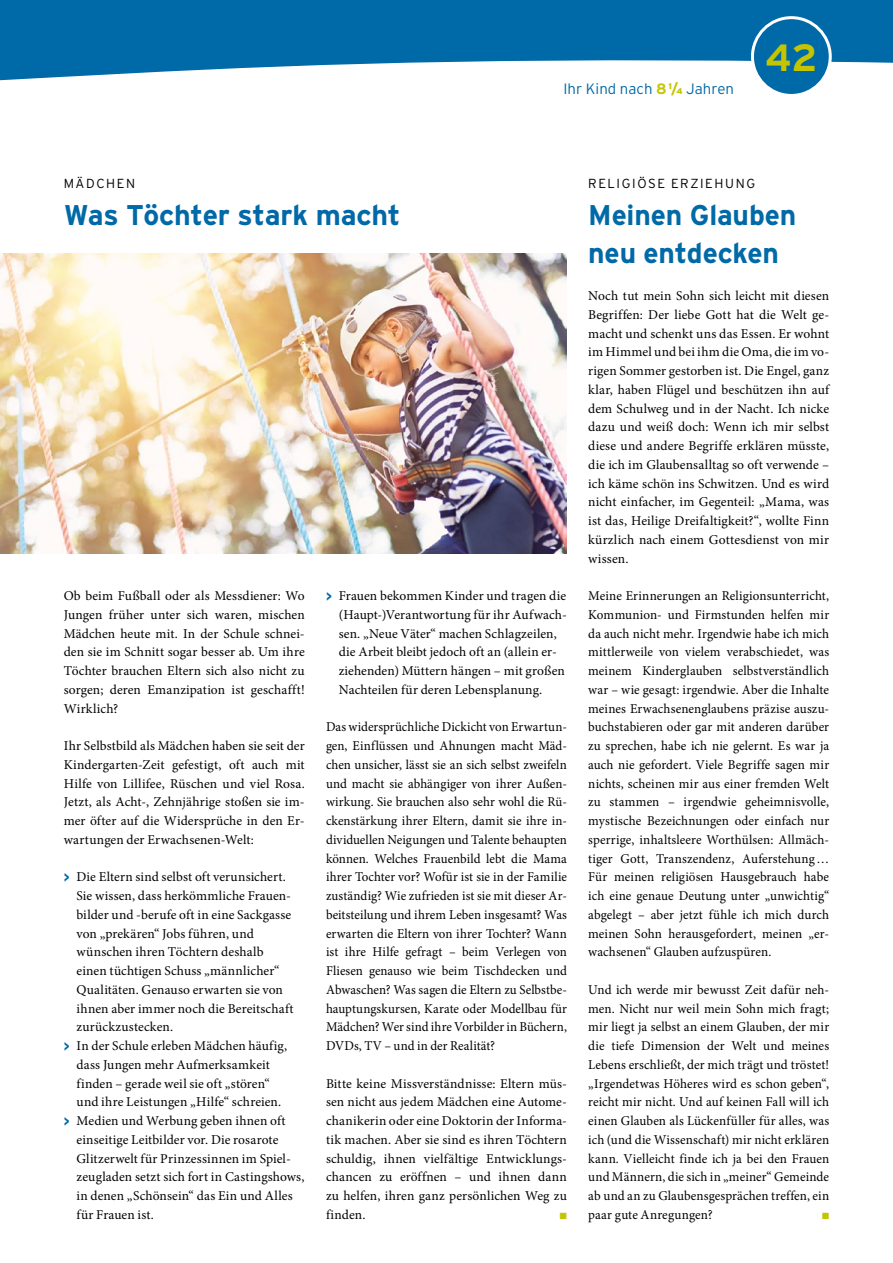
<style>
.page{position:relative;width:893px;height:1263px;background:#fff}
.page>*{position:absolute;margin:0;border:0;box-sizing:border-box;transform-origin:0 0}
.t1{font:700 37.95px "Interstate";color:#c5c400}
.Headline__2015{font:700 28.5px/37.5px "Interstate";letter-spacing:-.005em;color:#0069a7}
.Ihr_Kind_nach{font:300 15px "Interstate";letter-spacing:.005em;color:#0069a7}
.Lauftext__2015{font:13.5px/18.8px "Minion Pro";letter-spacing:.005em;color:#000;text-align:justify}
.Lauftext__2015-2{font:13.5px/18.8px "Minion Pro";letter-spacing:.005em;color:#000;text-align:justify;scale:.96 1}
.Dachzeile__2015{font:300 13.2px "Interstate";letter-spacing:.12em;color:#000}
.Lauftext__2015-3{font:9px "Zapf Dingbats ITC";color:#c5c400}
.s1{font-weight:700;color:#c5c400}
.s2{font-weight:900;font-size:8.25px;color:#c5c400}
.s3{font-family:"Interstate";font-weight:700;color:#0069a7}
</style>
<div class="page">
<svg style="left:0;top:0;width:893px;height:81px;fill:#0069a7"></svg>
<div style="left:752px;top:18px;width:78px;height:77px;background:#0069a7;border-radius:50%"></div>
<div style="left:751px;top:16px;width:81px;height:81px;border:3px solid #fff;border-radius:50%"></div>
<img style="left:0;top:253px;width:567px;height:300px">
<p class="Ihr_Kind_nach" style="left:563px;top:80px;width:172px">Ihr Kind nach <span class="s1">8</span> <sup>1</sup><span class="s1">/</span><span class="s2">4</span> Jahren</p>
<p class="t1" style="left:765px;top:36px;width:54px">42</p>
<p class="Dachzeile__2015" style="left:64px;top:175px;width:73px">MÄDCHEN</p>
<p class="Headline__2015" style="left:64px;top:196px;width:338px">Was Töchter stark macht</p>
<p class="Lauftext__2015" style="left:64px;top:586px;width:242px">Ob beim Fußball oder als Messdiener: Wo Jungen früher unter sich waren, mischen Mädchen heute mit. In der Schule schnei&shy;den sie im Schnitt sogar besser ab. Um ihre Töchter brauchen Eltern sich also nicht zu sorgen; deren Emanzipation ist geschafft!<br>Wirklich?</p>
<p class="Lauftext__2015" style="left:64px;top:736px;width:242px">Ihr Selbstbild als Mädchen haben sie seit der Kindergarten-Zeit gefestigt, oft auch mit Hilfe von Lillifee, Rüschen und viel Rosa.<br>Jetzt, als Acht-, Zehnjährige stoßen sie im&shy;mer öfter auf die Widersprüche in den Er&shy;wartungen der Erwachsenen-Welt:</p>
<p class="Lauftext__2015" style="left:77px;top:868px;width:219px;text-align:left;text-indent:-13px"><span class="s3">&gt;</span> Die Eltern sind selbst oft verunsichert.<br>Sie wissen, dass herkömmliche Frauen&shy;bilder und -berufe oft in eine Sackgasse von „prekären“ Jobs führen, und wünschen ihren Töchtern deshalb einen tüchtigen Schuss „männlicher“ Qualitäten. Genauso erwarten sie von ihnen aber immer noch die Bereitschaft zurückzustecken.</p>
<p class="Lauftext__2015" style="left:64px;top:1036px;width:225px;text-align:center"><span class="s3">&gt;</span> In der Schule erleben Mädchen häufig, dass Jungen mehr Aufmerksamkeit finden – gerade weil sie oft „stören“<br>und ihre Leistungen „Hilfe“ schreien.</p>
<p class="Lauftext__2015" style="left:77px;top:1111px;width:229px;text-align:left;text-indent:-13px"><span class="s3">&gt;</span> Medien und Werbung geben ihnen oft einseitige Leitbilder vor. Die rosarote Glitzerwelt für Prinzessinnen im Spiel&shy;zeugladen setzt sich fort in Castingshows, in denen „Schönsein“ das Ein und Alles für Frauen ist.</p>
<p class="Lauftext__2015" style="left:339px;top:586px;width:230px;text-align:left;text-indent:-13px"><span class="s3">&gt;</span> Frauen bekommen Kinder und tragen die (Haupt-)Verantwortung für ihr Aufwach&shy;sen. „Neue Väter“ machen Schlagzeilen, die Arbeit bleibt jedoch oft an (allein er&shy;ziehenden) Müttern hängen – mit großen Nachteilen für deren Lebensplanung.</p>
<p class="Lauftext__2015-2" style="left:326px;top:718px;width:253px">Das widersprüchliche Dickicht von Erwartun&shy;gen, Einflüssen und Ahnungen macht Mäd&shy;chen unsicher, lässt sie an sich selbst zweifeln und macht sie abhängiger von ihrer Außen&shy;wirkung. Sie brauchen also sehr wohl die Rü&shy;ckenstärkung ihrer Eltern, damit sie ihre in&shy;dividuellen Neigungen und Talente behaupten können. Welches Frauenbild lebt die Mama ihrer Tochter vor? Wofür ist sie in der Familie zuständig? Wie zufrieden ist sie mit dieser Ar&shy;beitsteilung und ihrem Leben insgesamt? Was erwarten die Eltern von ihrer Tochter? Wann ist ihre Hilfe gefragt – beim Verlegen von Fliesen genauso wie beim Tischdecken und Abwaschen? Was sagen die Eltern zu Selbstbe&shy;hauptungskursen, Karate oder Modellbau für Mädchen? Wer sind ihre Vorbilder in Büchern, DVDs, TV – und in der Realität?</p>
<p class="Lauftext__2015" style="left:326px;top:1074px;width:242px">Bitte keine Missverständnisse: Eltern müs&shy;sen nicht aus jedem Mädchen eine Autome&shy;chanikerin oder eine Doktorin der Informa&shy;tik machen. Aber sie sind es ihren Töchtern schuldig, ihnen vielfältige Entwicklungs&shy;chancen zu eröffnen – und ihnen dann zu helfen, ihren ganz persönlichen Weg zu finden.</p>
<p class="Lauftext__2015-3" style="left:560px;top:1211px;width:8px">■</p>
<p class="Dachzeile__2015" style="left:588px;top:175px;width:168px">RELIGIÖSE ERZIEHUNG</p>
<p class="Headline__2015" style="left:588px;top:196px;width:210px">Meinen Glauben neu entdecken</p>
<p class="Lauftext__2015" style="left:588px;top:286px;width:242px">Noch tut mein Sohn sich leicht mit diesen Begriffen: Der liebe Gott hat die Welt ge&shy;macht und schenkt uns das Essen. Er wohnt im Himmel und bei ihm die Oma, die im vo&shy;rigen Sommer gestorben ist. Die Engel, ganz klar, haben Flügel und beschützen ihn auf dem Schulweg und in der Nacht. Ich nicke dazu und weiß doch: Wenn ich mir selbst diese und andere Begriffe erklären müsste, die ich im Glaubensalltag so oft verwende – ich käme schön ins Schwitzen. Und es wird nicht einfacher, im Gegenteil: „Mama, was ist das, Heilige Dreifaltigkeit?“, wollte Finn kürzlich nach einem Gottesdienst von mir wissen.</p>
<p class="Lauftext__2015" style="left:588px;top:586px;width:242px">Meine Erinnerungen an Religionsunterricht, Kommunion- und Firmstunden helfen mir da auch nicht mehr. Irgendwie habe ich mich mittlerweile von vielem verabschiedet, was meinem Kinderglauben selbstverständlich war – wie gesagt: irgendwie. Aber die Inhalte meines Erwachsenenglaubens präzise auszu&shy;buchstabieren oder gar mit anderen darüber zu sprechen, habe ich nie gelernt. Es war ja auch nie gefordert. Viele Begriffe sagen mir nichts, scheinen mir aus einer fremden Welt zu stammen – irgendwie geheimnisvolle, mystische Bezeichnungen oder einfach nur sperrige, inhaltsleere Worthülsen: Allmäch&shy;tiger Gott, Transzendenz, Auferstehung… Für meinen religiösen Hausgebrauch habe ich eine genaue Deutung unter „unwichtig“ abgelegt – aber jetzt fühle ich mich durch meinen Sohn herausgefordert, meinen „er&shy;wachsenen“ Glauben aufzuspüren.</p>
<p class="Lauftext__2015" style="left:588px;top:980px;width:242px">Und ich werde mir bewusst Zeit dafür neh&shy;men. Nicht nur weil mein Sohn mich fragt; mir liegt ja selbst an einem Glauben, der mir die tiefe Dimension der Welt und meines Lebens erschließt, der mich trägt und tröstet! „Irgendetwas Höheres wird es schon geben“, reicht mir nicht. Und auf keinen Fall will ich einen Glauben als Lückenfüller für alles, was ich (und die Wissenschaft) mir nicht erklären kann. Vielleicht finde ich ja bei den Frauen und Männern, die sich in „meiner“ Gemeinde ab und an zu Glaubensgesprächen treffen, ein paar gute Anregungen?</p>
<p class="Lauftext__2015-3" style="left:822px;top:1211px;width:8px">■</p>
</div>
